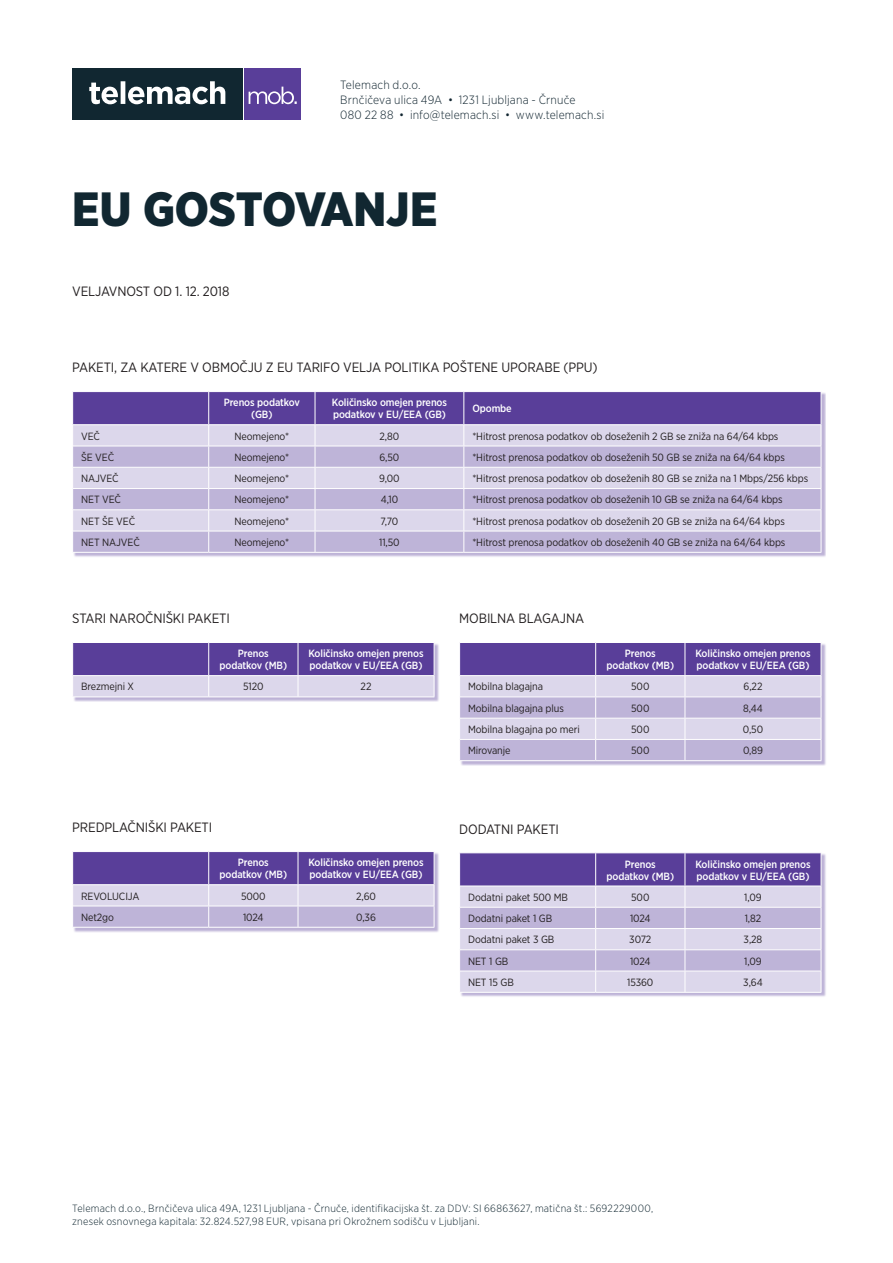
<style>
.page{position:relative;width:893px;height:1263px;background:#fff}
.page>*{position:absolute;margin:0;border:0;box-sizing:border-box;transform-origin:0 0}
.t1{font:900 48px "Gotham Narrow";color:#112731}
.t2{font:13.5px "Gotham Narrow";letter-spacing:-.01em;color:#231f20}
.t3{font:300 12px "Gotham Narrow";letter-spacing:.01em;color:#112530}
.t4{font:10.5px "Gotham Narrow";letter-spacing:-.01em;color:#231f20}
.t5{font:500 10.5px/12px "Gotham Narrow";letter-spacing:-.01em;color:#fff;text-align:center}
.t6{font:300 10.5px/13.5px "Gotham Narrow";letter-spacing:.02em;color:#112731}
</style>
<div class="page">
<div style="left:244px;top:68px;width:57px;height:51px;background:#593e99"></div>
<svg style="left:249px;top:87px;width:48px;height:17px"></svg>
<div style="left:72px;top:68px;width:170px;height:51px;background:#112731"></div>
<svg style="left:89px;top:81px;width:136px;height:23px"></svg>
<div style="left:73px;top:392px;width:753px;height:165px;background:#593e99;opacity:.4"></div>
<hr style="left:72px;top:552px;width:137px;height:1px;background:#fff">
<hr style="left:209px;top:552px;width:106px;height:1px;background:#fff">
<hr style="left:315px;top:552px;width:149px;height:1px;background:#fff">
<hr style="left:464px;top:552px;width:357px;height:1px;background:#fff">
<svg style="left:72px;top:392px;width:750px;height:160px;background:#baafd5"></svg>
<div style="left:73px;top:643px;width:366px;height:59px;background:#593e99;opacity:.4"></div>
<svg style="left:72px;top:642px;width:363px;height:55px;background:#9281bc"></svg>
<div style="left:460px;top:643px;width:366px;height:123px;background:#593e99;opacity:.4"></div>
<svg style="left:459px;top:642px;width:363px;height:119px;background:#b0a4cf"></svg>
<div style="left:73px;top:852px;width:366px;height:81px;background:#593e99;opacity:.4"></div>
<hr style="left:72px;top:927px;width:137px;height:1px;background:#fff">
<hr style="left:209px;top:927px;width:89px;height:1px;background:#fff">
<hr style="left:298px;top:927px;width:136px;height:1px;background:#fff">
<svg style="left:72px;top:851px;width:363px;height:76px;background:#9f90c4"></svg>
<div style="left:460px;top:853px;width:366px;height:145px;background:#593e99;opacity:.4"></div>
<hr style="left:459px;top:992px;width:137px;height:1px;background:#fff">
<hr style="left:596px;top:992px;width:89px;height:1px;background:#fff">
<hr style="left:685px;top:992px;width:136px;height:1px;background:#fff">
<svg style="left:459px;top:853px;width:363px;height:139px;background:#b7abd3"></svg>
<p class="t3" style="left:340px;top:77px;width:82px">Telemach d.o.o.</p>
<p class="t3" style="left:340px;top:92px;width:237px">Brnčičeva ulica 49A • 1231 Ljubljana - Črnuče</p>
<p class="t3" style="left:340px;top:107px;width:266px">080 22 88 • info@telemach.si • www.telemach.si</p>
<p class="t1" style="left:72px;top:177px;width:367px">EU GOSTOVANJE</p>
<p class="t2" style="left:72px;top:283px;width:159px">VELJAVNOST OD 1. 12. 2018</p>
<p class="t2" style="left:72px;top:359px;width:527px">PAKETI, ZA KATERE V OBMOČJU Z EU TARIFO VELJA POLITIKA POŠTENE UPORABE (PPU)</p>
<p class="t5" style="left:224px;top:396px;width:78px">Prenos podatkov (GB)</p>
<p class="t5" style="left:332px;top:396px;width:117px;text-align:left">Količinsko omejen prenos podatkov v EU/EEA (GB)</p>
<p class="t5" style="left:472px;top:402px;width:41px">Opombe</p>
<p class="t4" style="left:81px;top:429px;width:20px">VEČ</p>
<p class="t4" style="left:235px;top:429px;width:56px">Neomejeno*</p>
<p class="t4" style="left:380px;top:429px;width:21px">2,80</p>
<p class="t4" style="left:472px;top:429px;width:308px">*Hitrost prenosa podatkov ob doseženih 2 GB se zniža na 64/64 kbps</p>
<p class="t4" style="left:81px;top:451px;width:34px">ŠE VEČ</p>
<p class="t4" style="left:235px;top:451px;width:56px">Neomejeno*</p>
<p class="t4" style="left:379px;top:451px;width:21px">6,50</p>
<p class="t4" style="left:472px;top:451px;width:314px">*Hitrost prenosa podatkov ob doseženih 50 GB se zniža na 64/64 kbps</p>
<p class="t4" style="left:81px;top:472px;width:39px">NAJVEČ</p>
<p class="t4" style="left:235px;top:472px;width:56px">Neomejeno*</p>
<p class="t4" style="left:379px;top:472px;width:22px">9,00</p>
<p class="t4" style="left:472px;top:472px;width:337px">*Hitrost prenosa podatkov ob doseženih 80 GB se zniža na 1 Mbps/256 kbps</p>
<p class="t4" style="left:81px;top:493px;width:41px">NET VEČ</p>
<p class="t4" style="left:235px;top:493px;width:56px">Neomejeno*</p>
<p class="t4" style="left:381px;top:493px;width:19px">4,10</p>
<p class="t4" style="left:472px;top:493px;width:312px">*Hitrost prenosa podatkov ob doseženih 10 GB se zniža na 64/64 kbps</p>
<p class="t4" style="left:81px;top:514px;width:56px">NET ŠE VEČ</p>
<p class="t4" style="left:235px;top:514px;width:56px">Neomejeno*</p>
<p class="t4" style="left:380px;top:514px;width:19px">7,70</p>
<p class="t4" style="left:472px;top:514px;width:314px">*Hitrost prenosa podatkov ob doseženih 20 GB se zniža na 64/64 kbps</p>
<p class="t4" style="left:81px;top:536px;width:60px">NET NAJVEČ</p>
<p class="t4" style="left:235px;top:536px;width:56px">Neomejeno*</p>
<p class="t4" style="left:379px;top:536px;width:22px">11,50</p>
<p class="t4" style="left:472px;top:536px;width:315px">*Hitrost prenosa podatkov ob doseženih 40 GB se zniža na 64/64 kbps</p>
<p class="t2" style="left:72px;top:610px;width:159px">STARI NAROČNIŠKI PAKETI</p>
<p class="t2" style="left:459px;top:610px;width:126px">MOBILNA BLAGAJNA</p>
<p class="t5" style="left:220px;top:647px;width:69px">Prenos podatkov (MB)</p>
<p class="t5" style="left:308px;top:647px;width:117px;text-align:left">Količinsko omejen prenos podatkov v EU/EEA (GB)</p>
<p class="t5" style="left:606px;top:647px;width:69px">Prenos podatkov (MB)</p>
<p class="t5" style="left:695px;top:647px;width:117px;text-align:left">Količinsko omejen prenos podatkov v EU/EEA (GB)</p>
<p class="t4" style="left:81px;top:680px;width:54px">Brezmejni X</p>
<p class="t4" style="left:243px;top:680px;width:22px">5120</p>
<p class="t4" style="left:361px;top:680px;width:12px">22</p>
<p class="t4" style="left:468px;top:680px;width:77px">Mobilna blagajna</p>
<p class="t4" style="left:631px;top:680px;width:20px">500</p>
<p class="t4" style="left:744px;top:680px;width:20px">6,22</p>
<p class="t4" style="left:468px;top:701px;width:97px">Mobilna blagajna plus</p>
<p class="t4" style="left:631px;top:701px;width:20px">500</p>
<p class="t4" style="left:743px;top:701px;width:21px">8,44</p>
<p class="t4" style="left:468px;top:723px;width:113px">Mobilna blagajna po meri</p>
<p class="t4" style="left:631px;top:723px;width:20px">500</p>
<p class="t4" style="left:743px;top:723px;width:22px">0,50</p>
<p class="t4" style="left:468px;top:744px;width:44px">Mirovanje</p>
<p class="t4" style="left:631px;top:744px;width:20px">500</p>
<p class="t4" style="left:743px;top:744px;width:21px">0,89</p>
<p class="t2" style="left:72px;top:819px;width:142px">PREDPLAČNIŠKI PAKETI</p>
<p class="t2" style="left:459px;top:820px;width:101px">DODATNI PAKETI</p>
<p class="t5" style="left:220px;top:856px;width:69px">Prenos podatkov (MB)</p>
<p class="t5" style="left:308px;top:856px;width:117px;text-align:left">Količinsko omejen prenos podatkov v EU/EEA (GB)</p>
<p class="t5" style="left:606px;top:858px;width:69px">Prenos podatkov (MB)</p>
<p class="t5" style="left:695px;top:858px;width:117px;text-align:left">Količinsko omejen prenos podatkov v EU/EEA (GB)</p>
<p class="t4" style="left:81px;top:889px;width:60px">REVOLUCIJA</p>
<p class="t4" style="left:241px;top:889px;width:26px">5000</p>
<p class="t4" style="left:356px;top:889px;width:21px">2,60</p>
<p class="t4" style="left:81px;top:910px;width:34px">Net2go</p>
<p class="t4" style="left:243px;top:910px;width:22px">1024</p>
<p class="t4" style="left:356px;top:910px;width:21px">0,36</p>
<p class="t4" style="left:468px;top:891px;width:102px">Dodatni paket 500 MB</p>
<p class="t4" style="left:631px;top:891px;width:20px">500</p>
<p class="t4" style="left:744px;top:891px;width:19px">1,09</p>
<p class="t4" style="left:468px;top:912px;width:86px">Dodatni paket 1 GB</p>
<p class="t4" style="left:630px;top:912px;width:22px">1024</p>
<p class="t4" style="left:745px;top:912px;width:18px">1,82</p>
<p class="t4" style="left:468px;top:933px;width:88px">Dodatni paket 3 GB</p>
<p class="t4" style="left:629px;top:933px;width:24px">3072</p>
<p class="t4" style="left:744px;top:933px;width:20px">3,28</p>
<p class="t4" style="left:468px;top:954px;width:42px">NET 1 GB</p>
<p class="t4" style="left:630px;top:954px;width:22px">1024</p>
<p class="t4" style="left:744px;top:954px;width:19px">1,09</p>
<p class="t4" style="left:468px;top:976px;width:47px">NET 15 GB</p>
<p class="t4" style="left:627px;top:976px;width:28px">15360</p>
<p class="t4" style="left:743px;top:976px;width:21px">3,64</p>
<p class="t6" style="left:72px;top:1201px;width:582px">Telemach d.o.o., Brnčičeva ulica 49A, 1231 Ljubljana - Črnuče, identifikacijska št. za DDV: SI 66863627, matična št.: 5692229000, znesek osnovnega kapitala: 32.824.527,98 EUR, vpisana pri Okrožnem sodišču v Ljubljani.</p>
</div>
